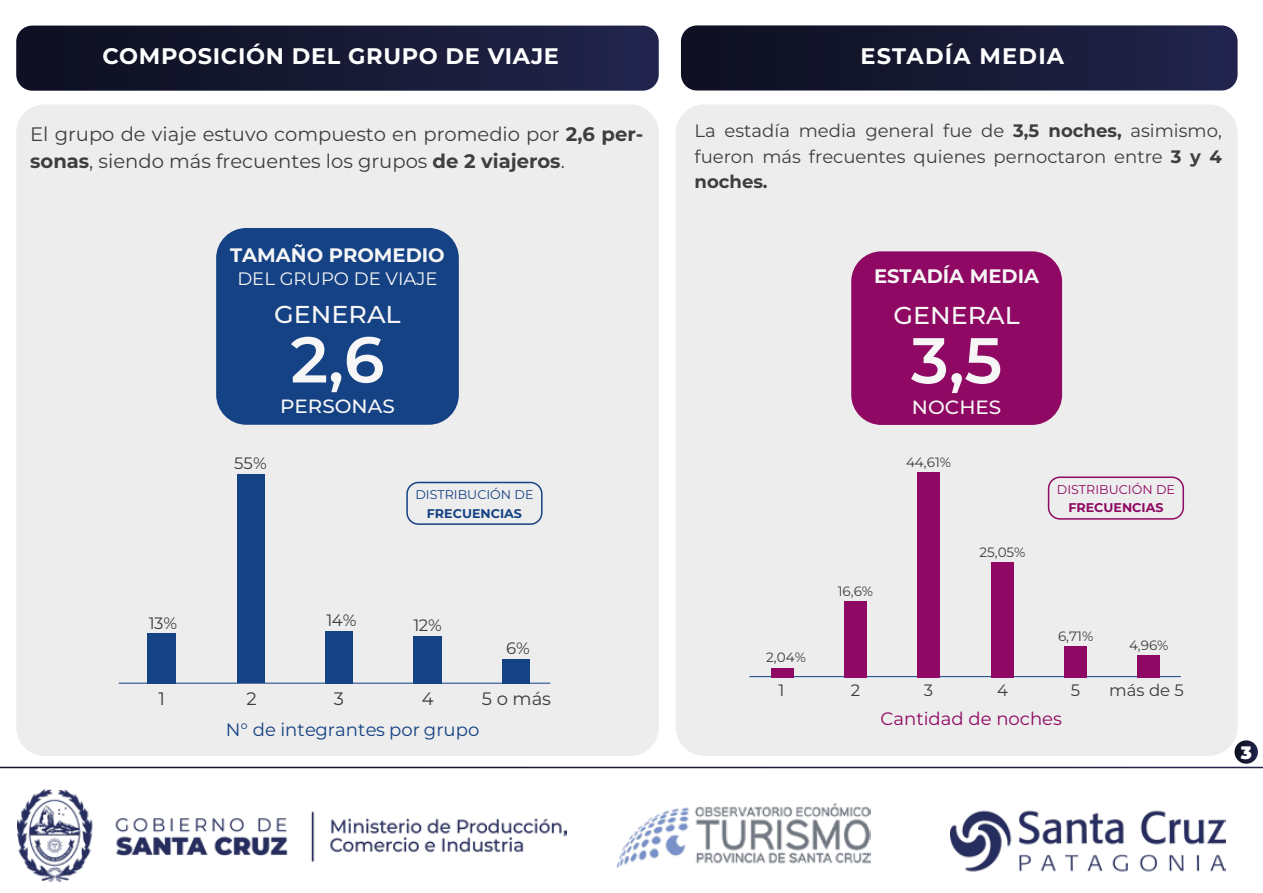
<style>
.page{position:relative;width:1263px;height:893px;background:#fff}
.page>*{position:absolute;margin:0;border:0;box-sizing:border-box;transform-origin:0 0}
.t1{font:600 64.5px "Montserrat";color:#f6f6f6}
.t2{font:500 24.45px "Montserrat";color:#f6f6f6;scale:1.04 1}
.t3{font:700 22.5px "Montserrat";letter-spacing:.03em;color:#fff}
.t4{font:700 22.5px "Montserrat";letter-spacing:.055em;color:#fff}
.t5{font:19.5px/27px "Montserrat";color:#3c3c3b}
.t6{font:700 19.5px "Montserrat";color:#f6f6f6}
.t7{font:500 19.2px "Montserrat";color:#f6f6f6;scale:1.04 1}
.t8{font:18px/25.5px "Montserrat";color:#3c3c3b;text-align:justify}
.t9{font:18px "Montserrat";letter-spacing:.005em;color:#154284}
.t10{font:18px "Montserrat";color:#8f0863}
.t11{font:18px "Montserrat";color:#f6f6f6}
.t12{font:900 18px "Montserrat";color:#fff}
.t13{font:16.5px "Montserrat";color:#3c3c3b}
.t14{font:13.5px "Montserrat";color:#3c3c3b}
.t15{font:12.6px "Montserrat";color:#8f0863}
.t16{font:12.6px "Montserrat";color:#154284}
.t17{font:700 12.6px "Montserrat";color:#8f0863}
.t18{font:700 12.6px "Montserrat";color:#154284}
.s1{font-weight:700}
</style>
<div class="page">
<img style="left:617px;top:803px;width:253px;height:65px">
<img style="left:17px;top:789px;width:549px;height:92px">
<div style="left:16px;top:104px;width:643px;height:652px;background:#ededed;border-radius:28px"></div>
<div style="left:676px;top:104px;width:561px;height:652px;background:#ededed;border-radius:29px"></div>
<img style="left:950px;top:810px;width:276px;height:62px">
<svg style="left:16px;top:26px;width:643px;height:65px;background:#191b36"></svg>
<svg style="left:681px;top:25px;width:556px;height:66px;background:#1b1d38"></svg>
<div style="left:1048px;top:476px;width:136px;height:44px;border:2px solid #8f0863;border-radius:11px"></div>
<div style="left:148px;top:633px;width:28px;height:50px;background:#154284"></div>
<div style="left:237px;top:474px;width:27px;height:209px;background:#154284"></div>
<div style="left:325px;top:631px;width:28px;height:52px;background:#154284"></div>
<div style="left:414px;top:636px;width:28px;height:47px;background:#154284"></div>
<div style="left:503px;top:659px;width:27px;height:24px;background:#154284"></div>
<hr style="left:119px;top:683px;width:431px;height:1px;background:#154284">
<div style="left:406px;top:482px;width:136px;height:43px;border:2px solid #154284;border-radius:11px"></div>
<hr style="left:749px;top:676px;width:432px;height:1px;background:#154284">
<svg style="left:1234px;top:740px;width:24px;height:24px"></svg>
<div style="left:771px;top:668px;width:23px;height:9px;background:#8f0863"></div>
<div style="left:844px;top:601px;width:23px;height:76px;background:#8f0863"></div>
<div style="left:917px;top:472px;width:23px;height:205px;background:#8f0863"></div>
<div style="left:991px;top:562px;width:23px;height:115px;background:#8f0863"></div>
<div style="left:1064px;top:646px;width:23px;height:31px;background:#8f0863"></div>
<div style="left:1137px;top:655px;width:23px;height:22px;background:#8f0863"></div>
<div style="left:216px;top:228px;width:243px;height:197px;background:#154284;border-radius:30px"></div>
<div style="left:851px;top:251px;width:211px;height:174px;background:#8f0863;border-radius:30px"></div>
<p class="t3" style="left:102px;top:40px;width:458px">COMPOSICIÓN DEL GRUPO DE VIAJE</p>
<p class="t5" style="left:30px;top:120px;width:615px">El grupo de viaje estuvo compuesto en promedio por <span class="s1">2,6 per&shy;sonas</span>, siendo más frecuentes los grupos <span class="s1">de 2 viajeros</span>.</p>
<p class="t6" style="left:230px;top:241px;width:216px">TAMAÑO PROMEDIO</p>
<p class="t11" style="left:237px;top:266px;width:202px">DEL GRUPO DE VIAJE</p>
<h2 class="t2" style="left:274px;top:297px;width:123px">GENERAL</h2>
<h1 class="t1" style="left:290px;top:314px;width:95px">2,6</h1>
<p class="t13" style="left:149px;top:612px;width:30px">13%</p>
<p class="t7" style="left:280px;top:393px;width:112px">PERSONAS</p>
<p class="t13" style="left:234px;top:451px;width:34px">55%</p>
<p class="t16" style="left:415px;top:486px;width:120px">DISTRIBUCIÓN DE</p>
<p class="t18" style="left:427px;top:504px;width:97px">FRECUENCIAS</p>
<p class="t13" style="left:326px;top:609px;width:31px">14%</p>
<p class="t13" style="left:413px;top:614px;width:30px">12%</p>
<p class="t13" style="left:506px;top:637px;width:25px">6%</p>
<p class="t8" style="left:158px;top:686px;width:8px">1</p>
<p class="t8" style="left:247px;top:686px;width:12px">2</p>
<p class="t8" style="left:334px;top:686px;width:12px">3</p>
<p class="t8" style="left:422px;top:686px;width:13px">4</p>
<p class="t8" style="left:482px;top:686px;width:71px">5 o más</p>
<p class="t9" style="left:226px;top:717px;width:255px">N° de integrantes por grupo</p>
<p class="t4" style="left:861px;top:40px;width:205px">ESTADÍA MEDIA</p>
<p class="t8" style="left:694px;top:117px;width:529px">La estadía media general fue de <span class="s1">3,5 noches,</span> asimismo, fueron más frecuentes quienes pernoctaron entre <span class="s1">3 y 4 noches.</span></p>
<p class="t6" style="left:874px;top:262px;width:167px">ESTADÍA MEDIA</p>
<h2 class="t2" style="left:893px;top:298px;width:123px">GENERAL</h2>
<h1 class="t1" style="left:911px;top:315px;width:93px">3,5</h1>
<p class="t7" style="left:912px;top:394px;width:87px">NOCHES</p>
<p class="t14" style="left:766px;top:648px;width:41px">2,04%</p>
<p class="t14" style="left:838px;top:582px;width:37px">16,6%</p>
<p class="t14" style="left:906px;top:452px;width:47px">44,61%</p>
<p class="t14" style="left:979px;top:543px;width:48px">25,05%</p>
<p class="t15" style="left:1057px;top:481px;width:120px">DISTRIBUCIÓN DE</p>
<p class="t17" style="left:1068px;top:499px;width:97px">FRECUENCIAS</p>
<p class="t14" style="left:1058px;top:627px;width:37px">6,71%</p>
<p class="t14" style="left:1129px;top:636px;width:41px">4,96%</p>
<p class="t13" style="left:778px;top:679px;width:7px">1</p>
<p class="t13" style="left:851px;top:679px;width:11px">2</p>
<p class="t13" style="left:924px;top:679px;width:11px">3</p>
<p class="t13" style="left:997px;top:679px;width:12px">4</p>
<p class="t13" style="left:1071px;top:679px;width:11px">5</p>
<p class="t13" style="left:1109px;top:679px;width:76px">más de 5</p>
<p class="t10" style="left:881px;top:706px;width:183px">Cantidad de noches</p>
<p class="t12" style="left:1241px;top:739px;width:13px">3</p>
</div>
